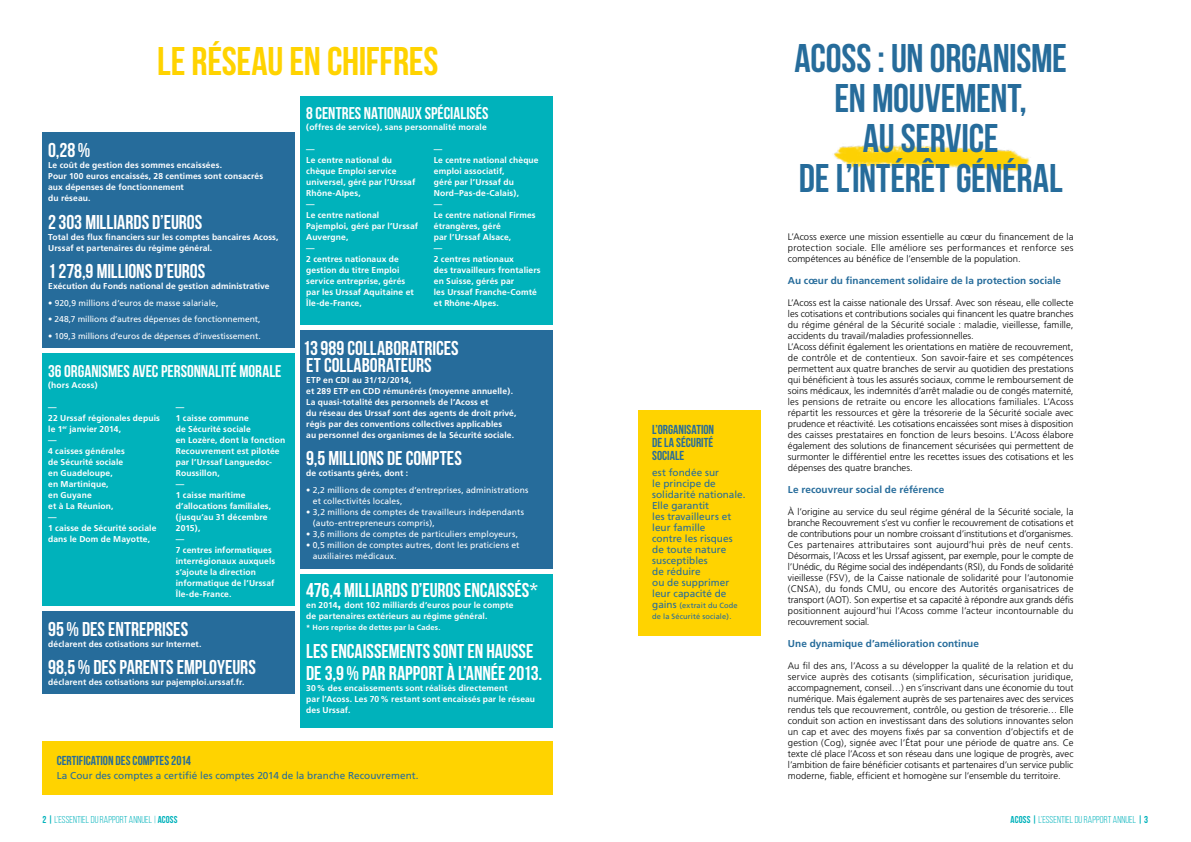
<style>
.page{position:relative;width:1191px;height:842px;background:#fff}
.page>*{position:absolute;margin:0;border:0;box-sizing:border-box;transform-origin:0 0}
.t1{font:40px/40px "Bebas Neue";letter-spacing:-.01em;color:#266c9b;text-align:center}
.t2{font:40px "Bebas Neue";letter-spacing:-.005em;color:#ffd300}
.t3{font:20px/16.5px "Bebas Neue";color:#fff}
.t4{font:17px "Bebas Neue";color:#fff}
.t5{font:700 13px/13px "Bebas Neue";color:#266c9b;text-align:justify}
.t6{font:10px/11px "Frutiger";letter-spacing:.005em;color:#266c9b}
.t7{font:700 10px "Frutiger";letter-spacing:.005em;color:#266c9b}
.t8{font:10px "Bebas Neue";letter-spacing:.01em;color:#00b2bb}
.t9{font:300 9.5px/11px "Frutiger";letter-spacing:.005em;color:#000;text-align:justify}
.t10{font:700 8.5px/11px "Frutiger";letter-spacing:.01em;color:#fff}
.t11{font:8.5px/11px "Frutiger";letter-spacing:.005em;color:#fff}
.t12{font:7.5px/11px "Frutiger";letter-spacing:.015em;color:#266c9b}
.t13{font:700 7.5px "Frutiger";letter-spacing:.02em;color:#fff}
.s1{font-weight:700}
.s2{font-size:10px}
</style>
<div class="page">
<img style="left:833px;top:145px;width:197px;height:27px">
<div style="left:638px;top:410px;width:122px;height:226px;background:#ffd300"></div>
<div style="left:43px;top:353px;width:252px;height:252px;background:#00b2bb"></div>
<div style="left:300px;top:97px;width:253px;height:228px;background:#00b2bb"></div>
<div style="left:300px;top:331px;width:253px;height:238px;background:#266c9b"></div>
<div style="left:43px;top:132px;width:252px;height:215px;background:#266c9b"></div>
<div style="left:43px;top:611px;width:252px;height:82px;background:#266c9b"></div>
<div style="left:300px;top:574px;width:253px;height:154px;background:#00b2bb"></div>
<div style="left:43px;top:741px;width:510px;height:54px;background:#ffd300"></div>
<h1 class="t2" style="left:157px;top:39px;width:283px">LE RÉSEAU EN CHIFFRES</h1>
<h2 class="t3" style="left:48px;top:142px;width:44px">0,28%</h2>
<p class="t10" style="left:48px;top:159px;width:216px">Le coût de gestion des sommes encaissées.<br>Pour 100 euros encaissés, 28 centimes sont consacrés aux dépenses de fonctionnement<br>du réseau.</p>
<h2 class="t3" style="left:48px;top:213px;width:156px">2303 MILLIARDS D’EUROS</h2>
<p class="t10" style="left:48px;top:231px;width:232px">Total des flux financiers sur les comptes bancaires Acoss,<br>Urssaf et partenaires du régime général.</p>
<h2 class="t3" style="left:48px;top:263px;width:159px">1278,9 MILLIONS D’EUROS</h2>
<p class="t10" style="left:48px;top:280px;width:223px">Exécution du Fonds national de gestion administrative</p>
<p class="t11" style="left:48px;top:297px;width:172px">• 920,9 millions d’euros de masse salariale,</p>
<p class="t11" style="left:48px;top:313px;width:214px">• 248,7 millions d’autres dépenses de fonctionnement,</p>
<p class="t11" style="left:48px;top:330px;width:214px">• 109,3 millions d’euros de dépenses d’investissement.</p>
<h3 class="t4" style="left:48px;top:362px;width:235px">36 ORGANISMES AVEC PERSONNALITÉ MORALE</h3>
<p class="t10" style="left:48px;top:379px;width:51px">(hors Acoss)</p>
<p class="t10" style="left:48px;top:401px;width:113px">—<br>22 Urssaf régionales depuis le 1<sup>er</sup> janvier 2014,<br>—<br>4 caisses générales<br>de Sécurité sociale<br>en Guadeloupe,<br>en Martinique,<br>en Guyane<br>et à La Réunion,<br>—<br>1 caisse de Sécurité sociale dans le Dom de Mayotte,</p>
<p class="t10" style="left:176px;top:401px;width:111px">—<br>1 caisse commune<br>de Sécurité sociale<br>en Lozère, dont la fonction<br>Recouvrement est pilotée par l’Urssaf Languedoc-<br>Roussillon,<br>—<br>1 caisse maritime d’allocations familiales, (jusqu’au 31 décembre<br>2015),<br>—<br>7 centres informatiques interrégionaux auxquels s’ajoute la direction informatique de l’Urssaf<br>Île-de-France.</p>
<h2 class="t3" style="left:48px;top:620px;width:141px">95% DES ENTREPRISES</h2>
<p class="t10" style="left:48px;top:638px;width:155px">déclarent des cotisations sur Internet.</p>
<h2 class="t3" style="left:48px;top:659px;width:209px">98,5% DES PARENTS EMPLOYEURS</h2>
<p class="t10" style="left:48px;top:676px;width:198px">déclarent des cotisations sur pajemploi.urssaf.fr.</p>
<h3 class="t4" style="left:306px;top:103px;width:184px">8 CENTRES NATIONAUX SPÉCIALISÉS</h3>
<p class="t10" style="left:306px;top:121px;width:182px">(offres de service), sans personnalité morale</p>
<p class="t10" style="left:306px;top:143px;width:113px">—<br>Le centre national du chèque Emploi service universel, géré par l’Urssaf<br>Rhône-Alpes,<br>—<br>Le centre national<br>Pajemploi, géré par l’Urssaf<br>Auvergne,<br>—<br>2 centres nationaux de gestion du titre Emploi service entreprise, gérés par les Urssaf Aquitaine et<br>Île-de-France,</p>
<p class="t10" style="left:434px;top:143px;width:108px">—<br>Le centre national chèque emploi associatif,<br>géré par l’Urssaf du<br>Nord–Pas-de-Calais),<br>—<br>Le centre national Firmes étrangères, géré<br>par l’Urssaf Alsace,<br>—<br>2 centres nationaux<br>des travailleurs frontaliers en Suisse, gérés par<br>les Urssaf Franche-Comté et Rhône-Alpes.</p>
<h2 class="t3" style="left:303px;top:340px;width:157px">13989 COLLABORATRICES<br>ET COLLABORATEURS</h2>
<p class="t10" style="left:306px;top:374px;width:212px">ETP en CDI au 31/12/2014,<br>et 289 ETP en CDD rémunérés (moyenne annuelle).<br>La quasi-totalité des personnels de l’Acoss et<br>du réseau des Urssaf sont des agents de droit privé, régis par des conventions collectives applicables<br>au personnel des organismes de la Sécurité sociale.</p>
<h2 class="t3" style="left:306px;top:450px;width:157px">9,5 MILLIONS DE COMPTES</h2>
<p class="t10" style="left:306px;top:467px;width:103px">de cotisants gérés, dont :</p>
<p class="t11" style="left:313px;top:484px;width:217px;text-indent:-7px">• 2,2 millions de comptes d’entreprises, administrations et collectivités locales,</p>
<p class="t11" style="left:313px;top:506px;width:213px;text-indent:-7px">• 3,2 millions de comptes de travailleurs indépendants (auto-entrepreneurs compris),</p>
<p class="t11" style="left:306px;top:528px;width:213px">• 3,6 millions de comptes de particuliers employeurs,</p>
<p class="t11" style="left:313px;top:539px;width:208px;text-indent:-7px">• 0,5 million de comptes autres, dont les praticiens et auxiliaires médicaux.</p>
<h2 class="t3" style="left:306px;top:582px;width:233px">476,4 MILLIARDS D’EUROS ENCAISSÉS*</h2>
<p class="t10" style="left:306px;top:599px;width:33px">en 2014</p>
<h2 class="t3" style="left:338px;top:593px;width:5px">,</h2>
<p class="t10" style="left:306px;top:599px;width:209px;text-indent:38px">dont 102 milliards d’euros pour le compte de partenaires extérieurs au régime général.</p>
<p class="t13" style="left:306px;top:623px;width:136px">* Hors reprise de dettes par la Cades.</p>
<h2 class="t3" style="left:306px;top:639px;width:237px;line-height:22px">LES ENCAISSEMENTS SONT EN HAUSSE<br>DE 3,9% PAR RAPPORT À L’ANNÉE 2013.</h2>
<p class="t10" style="left:306px;top:682px;width:230px">30% des encaissements sont réalisés directement<br>par l’Acoss. Les 70% restant sont encaissés par le réseau des Urssaf.</p>
<h3 class="t5" style="left:57px;top:754px;width:136px">CERTIFICATION DES COMPTES 2014</h3>
<p class="t6" style="left:57px;top:770px;width:363px">La Cour des comptes a certifié les comptes 2014 de la branche Recouvrement.</p>
<p class="t8" style="left:43px;top:814px;width:137px"><span class="s1">2 |</span> L’ESSENTIEL DU RAPPORT ANNUEL | <span class="s1">ACOSS</span></p>
<h3 class="t5" style="left:652px;top:423px;width:63px">L’ORGANISATION DE LA SÉCURITÉ SOCIALE</h3>
<p class="t6" style="left:652px;top:467px;width:95px">est fondée sur<br>le principe de solidarité nationale.<br>Elle garantit<br>les travailleurs et leur famille<br>contre les risques de toute nature susceptibles<br>de réduire<br>ou de supprimer leur capacité de</p>
<p class="t12" style="left:652px;top:600px;width:87px"><span class="s2">gains</span> (extrait du Code de la Sécurité sociale).</p>
<h1 class="t1" style="left:794px;top:37px;width:274px">ACOSS <span class="s1">: UN</span> ORGANISME<br>EN MOUVEMENT,<br>AU SERVICE<br>DE L’INTÉRÊT GÉNÉRAL</h1>
<p class="t9" style="left:788px;top:231px;width:287px">L’Acoss exerce une mission essentielle au cœur du financement de la protection sociale. Elle améliore ses performances et renforce ses compétences au bénéfice de l’ensemble de la population.</p>
<p class="t7" style="left:788px;top:274px;width:275px">Au cœur du financement solidaire de la protection sociale</p>
<p class="t9" style="left:788px;top:297px;width:287px;text-align:left">L’Acoss est la caisse nationale des Urssaf. Avec son réseau, elle collecte les cotisations et contributions sociales qui financent les quatre branches du régime général de la Sécurité sociale : maladie, vieillesse, famille, accidents du travail/maladies professionnelles.<br>L’Acoss définit également les orientations en matière de recouvrement, de contrôle et de contentieux. Son savoir-faire et ses compétences permettent aux quatre branches de servir au quotidien des prestations qui bénéficient à tous les assurés sociaux, comme le remboursement de soins médicaux, les indemnités d’arrêt maladie ou de congés maternité, les pensions de retraite ou encore les allocations familiales. L’Acoss répartit les ressources et gère la trésorerie de la Sécurité sociale avec prudence et réactivité. Les cotisations encaissées sont mises à disposition des caisses prestataires en fonction de leurs besoins. L’Acoss élabore également des solutions de financement sécurisées qui permettent de surmonter le différentiel entre les recettes issues des cotisations et les dépenses des quatre branches.</p>
<p class="t7" style="left:788px;top:483px;width:158px">Le recouvreur social de référence</p>
<p class="t9" style="left:788px;top:506px;width:287px">À l’origine au service du seul régime général de la Sécurité sociale, la branche Recouvrement s’est vu confier le recouvrement de cotisations et de contributions pour un nombre croissant d’institutions et d’organismes.<br>Ces partenaires attributaires sont aujourd’hui près de neuf cents.<br>Désormais, l’Acoss et les Urssaf agissent, par exemple, pour le compte de l’Unédic, du Régime social des indépendants (RSI), du Fonds de solidarité vieillesse (FSV), de la Caisse nationale de solidarité pour l’autonomie (CNSA), du fonds CMU, ou encore des Autorités organisatrices de transport (AOT). Son expertise et sa capacité à répondre aux grands défis positionnent aujourd’hui l’Acoss comme l’acteur incontournable du recouvrement social.</p>
<p class="t7" style="left:788px;top:637px;width:192px">Une dynamique d’amélioration continue</p>
<p class="t9" style="left:788px;top:660px;width:287px">Au fil des ans, l’Acoss a su développer la qualité de la relation et du service auprès des cotisants (simplification, sécurisation juridique, accompagnement, conseil…) en s’inscrivant dans une économie du tout numérique. Mais également auprès de ses partenaires avec des services rendus tels que recouvrement, contrôle, ou gestion de trésorerie… Elle conduit son action en investissant dans des solutions innovantes selon un cap et avec des moyens fixés par sa convention d’objectifs et de gestion (Cog), signée avec l’État pour une période de quatre ans. Ce texte clé place l’Acoss et son réseau dans une logique de progrès, avec l’ambition de faire bénéficier cotisants et partenaires d’un service public moderne, fiable, efficient et homogène sur l’ensemble du territoire.</p>
<p class="t8" style="left:1010px;top:814px;width:139px"><span class="s1">ACOSS |</span> L’ESSENTIEL DU RAPPORT ANNUEL <span class="s1">| 3</span></p>
</div>
